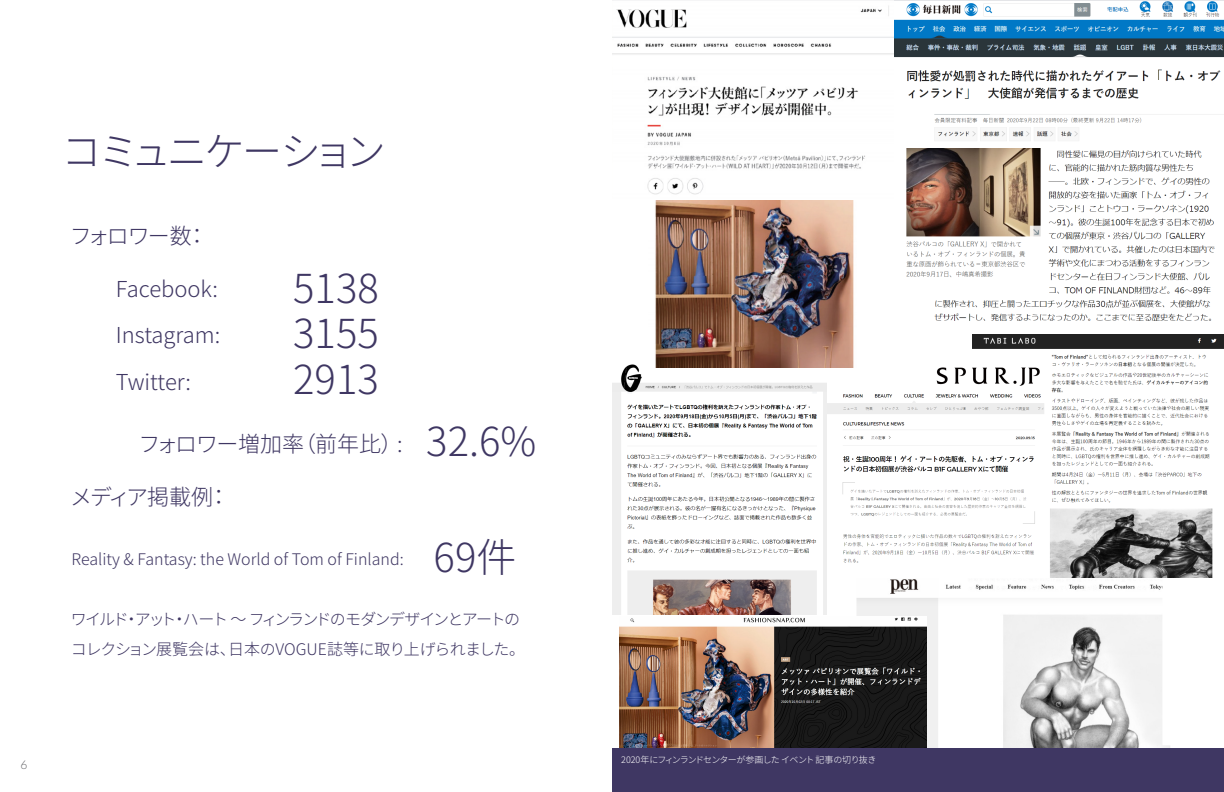
<style>
.page{position:relative;width:1224px;height:792px;background:#fff}
.page>*{position:absolute;margin:0;border:0;box-sizing:border-box;transform-origin:0 0}
.Ingres{font:300 40px "Noto Sans CJ Kjp";color:#3f3763}
.Heading{font:300 40px "Noto Sans CJ Kjp";letter-spacing:-.085em;color:#3f3763}
.Ingres-2{font:300 22px "Noto Sans CJ Kjp";letter-spacing:-.01em;color:#3f3763}
.Ingres-3{font:300 22px "Noto Sans CJ Kjp";letter-spacing:-.065em;color:#3f3763}
.Ingres-4{font:300 16px "Noto Sans CJ Kjp";color:#3f3763}
.Ingres-5{font:300 16px "Noto Sans CJ Kjp";letter-spacing:-.125em;color:#3f3763}
.Ingres-6{font:300 16px "Noto Sans CJ Kjp";letter-spacing:-.025em;color:#3f3763}
.t1{font:300 12px "Lato";color:#636366}
.Kuvateksti{font:300 9px "Noto Sans CJ Kjp";letter-spacing:-.07em;color:#fff}
</style>
<div class="page">
<img style="left:972px;top:335px;width:252px;height:243px">
<img style="left:894px;top:0;width:330px;height:321px">
<img style="left:856px;top:579px;width:314px;height:169px">
<img style="left:827px;top:357px;width:217px;height:206px">
<img style="left:612px;top:364px;width:215px;height:250px">
<img style="left:620px;top:616px;width:307px;height:132px">
<div style="left:612px;top:748px;width:612px;height:44px;background:#3f3763"></div>
<img style="left:612px;top:0;width:282px;height:195px">
<img style="left:648px;top:201px;width:208px;height:167px">
<p class="Heading" style="left:61px;top:129px;width:326px">コミュニケーション</p>
<p class="Ingres-2" style="left:70px;top:224px;width:140px">フォロワー数：</p>
<p class="Ingres-2" style="left:116px;top:277px;width:104px">Facebook:</p>
<p class="Ingres-2" style="left:116px;top:323px;width:106px">Instagram:</p>
<p class="Ingres-2" style="left:116px;top:369px;width:77px">Twitter:</p>
<p class="Ingres" style="left:293px;top:266px;width:87px">5138</p>
<p class="Ingres" style="left:293px;top:311px;width:87px">3155</p>
<p class="Ingres" style="left:293px;top:357px;width:87px">2913</p>
<p class="Ingres-2" style="left:138px;top:432px;width:266px">フォロワー増加率（前年比）:</p>
<p class="Ingres-3" style="left:70px;top:485px;width:161px">メディア掲載例：</p>
<p class="Ingres-4" style="left:72px;top:550px;width:334px">Reality &amp; Fantasy: the World of Tom of Finland:</p>
<p class="Ingres" style="left:426px;top:419px;width:112px">32.6%</p>
<p class="Ingres" style="left:434px;top:535px;width:84px">69件</p>
<p class="Ingres-5" style="left:71px;top:610px;width:451px">ワイルド・アット・ハート ～ フィンランドのモダンデザインとアートの</p>
<p class="Ingres-6" style="left:71px;top:640px;width:456px">コレクション展覧会は、日本のVOGUE誌等に取り上げられました。</p>
<p class="t1" style="left:20px;top:757px;width:8px">6</p>
<p class="Kuvateksti" style="left:621px;top:755px;width:257px">2020年にフィンランドセンターが参画した イベント 記事の切り抜き</p>
</div>
